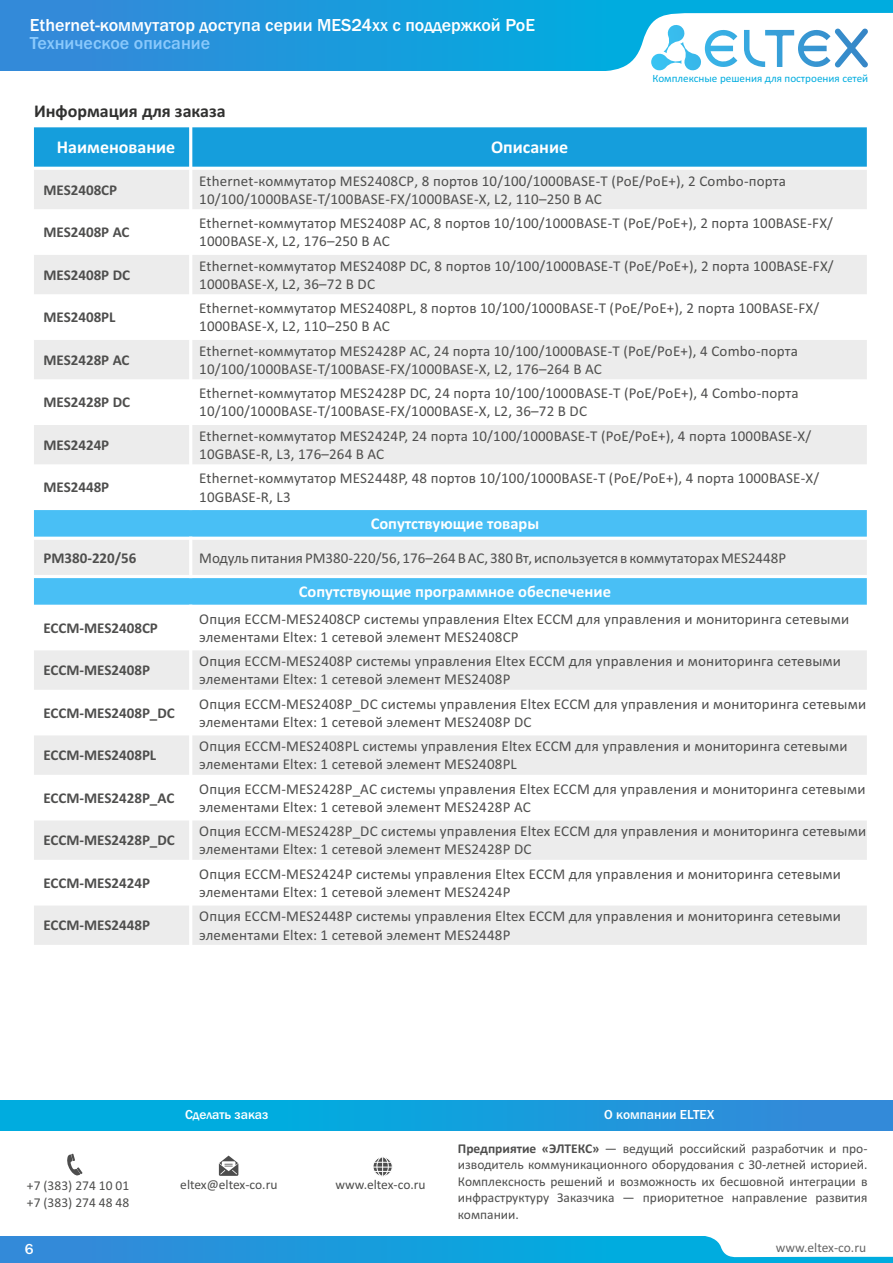
<style>
.page{position:relative;width:893px;height:1263px;background:#fff}
.page>*{position:absolute;margin:0;border:0;box-sizing:border-box;transform-origin:0 0}
.t1{font:500 18px "Franklin Gothic";color:#fff}
.t2{font:700 18px "Calibri";color:#fff}
.t3{font:500 18px "Franklin Gothic";color:#8ac9fc}
.t4{font:700 18px "Calibri";color:#313130}
.t5{font:700 16.5px "Calibri";color:#fff}
.t6{font:15px/18.3px "Calibri";letter-spacing:.01em;color:#4e4e4d}
.t7{font:700 15px "Calibri";color:#4e4e4d}
.t8{font:500 15px "Franklin Gothic";color:#fff}
.t9{font:13.5px/16.5px "Calibri";color:#4e4e4d;text-align:justify}
.t10{font:500 13.5px "Franklin Gothic";color:#fff}
.t11{font:13.5px "Calibri";color:#666}
.t12{font:11.1px "Calibri";color:#00acdf}
.s1{font-weight:700}
</style>
<div class="page">
<div style="left:0;top:0;width:893px;height:71px;background:linear-gradient(to right,#3489d9,#00b4e0)"></div>
<svg style="left:589px;top:13px;width:304px;height:58px"></svg>
<div style="left:0;top:1236px;width:893px;height:27px;background:linear-gradient(to right,#3489d9,#00b4e0)"></div>
<div style="left:0;top:1100px;width:893px;height:30px;background:linear-gradient(to right,#00b4e0,#3489d9)"></div>
<div style="left:33px;top:126px;width:158px;height:42px;background:#159edc"></div>
<div style="left:191px;top:126px;width:677px;height:42px;background:#159edc"></div>
<div style="left:33px;top:168px;width:158px;height:43px;background:#ececec"></div>
<div style="left:191px;top:168px;width:677px;height:43px;background:#ececec"></div>
<div style="left:33px;top:253px;width:158px;height:43px;background:#ececec"></div>
<div style="left:191px;top:253px;width:677px;height:43px;background:#ececec"></div>
<div style="left:33px;top:338px;width:158px;height:43px;background:#ececec"></div>
<div style="left:191px;top:338px;width:677px;height:43px;background:#ececec"></div>
<div style="left:33px;top:423px;width:158px;height:43px;background:#ececec"></div>
<div style="left:191px;top:423px;width:677px;height:43px;background:#ececec"></div>
<div style="left:33px;top:508px;width:835px;height:30px;background:#49bff5"></div>
<div style="left:33px;top:538px;width:158px;height:38px;background:#ececec"></div>
<div style="left:191px;top:538px;width:677px;height:38px;background:#ececec"></div>
<div style="left:33px;top:576px;width:835px;height:30px;background:#49bff5"></div>
<div style="left:33px;top:649px;width:158px;height:42px;background:#ececec"></div>
<div style="left:191px;top:649px;width:677px;height:42px;background:#ececec"></div>
<div style="left:33px;top:734px;width:158px;height:42px;background:#ececec"></div>
<div style="left:191px;top:734px;width:677px;height:42px;background:#ececec"></div>
<div style="left:33px;top:819px;width:158px;height:42px;background:#ececec"></div>
<div style="left:191px;top:819px;width:677px;height:42px;background:#ececec"></div>
<div style="left:33px;top:904px;width:158px;height:42px;background:#ececec"></div>
<div style="left:191px;top:904px;width:677px;height:42px;background:#ececec"></div>
<hr style="left:32px;top:124px;width:2px;height:824px;background:#fff">
<hr style="left:189px;top:605px;width:3px;height:343px;background:#fff">
<hr style="left:189px;top:537px;width:3px;height:41px;background:#fff">
<hr style="left:189px;top:124px;width:3px;height:386px;background:#fff">
<hr style="left:867px;top:124px;width:3px;height:824px;background:#fff">
<hr style="left:32px;top:945px;width:838px;height:3px;background:#fff">
<hr style="left:32px;top:902px;width:838px;height:3px;background:#fff">
<hr style="left:32px;top:860px;width:838px;height:3px;background:#fff">
<hr style="left:32px;top:817px;width:838px;height:3px;background:#fff">
<hr style="left:32px;top:775px;width:838px;height:3px;background:#fff">
<hr style="left:32px;top:732px;width:838px;height:3px;background:#fff">
<hr style="left:32px;top:690px;width:838px;height:3px;background:#fff">
<hr style="left:32px;top:647px;width:838px;height:3px;background:#fff">
<hr style="left:32px;top:605px;width:838px;height:3px;background:#fff">
<hr style="left:32px;top:575px;width:838px;height:3px;background:#fff">
<hr style="left:32px;top:537px;width:838px;height:3px;background:#fff">
<hr style="left:32px;top:507px;width:838px;height:3px;background:#fff">
<hr style="left:32px;top:464px;width:838px;height:3px;background:#fff">
<hr style="left:32px;top:422px;width:838px;height:3px;background:#fff">
<hr style="left:32px;top:379px;width:838px;height:3px;background:#fff">
<hr style="left:32px;top:337px;width:838px;height:3px;background:#fff">
<hr style="left:32px;top:294px;width:838px;height:3px;background:#fff">
<hr style="left:32px;top:252px;width:838px;height:3px;background:#fff">
<hr style="left:32px;top:209px;width:838px;height:3px;background:#fff">
<hr style="left:32px;top:167px;width:838px;height:3px;background:#fff">
<hr style="left:32px;top:124px;width:838px;height:3px;background:#fff">
<svg style="left:703px;top:1236px;width:190px;height:21px"></svg>
<svg style="left:219px;top:1155px;width:19px;height:21px"></svg>
<div style="left:373px;top:1156px;width:20px;height:21px;background:#fafafa;border:1px solid #fff;border-radius:50%"></div>
<div style="left:376px;top:1156px;width:13px;height:20px;background:#fefefe;border:1px solid #fff;border-radius:50%"></div>
<svg style="left:373px;top:1157px;width:19px;height:19px"></svg>
<svg style="left:67px;top:1154px;width:16px;height:22px"></svg>
<p class="t1" style="left:30px;top:19px;width:507px">Ethernet-коммутатор доступа серии MES24xx с поддержкой PoE</p>
<p class="t3" style="left:30px;top:36px;width:182px">Техническое описание</p>
<p class="t4" style="left:34px;top:104px;width:193px">Информация для заказа</p>
<p class="t12" style="left:652px;top:73px;width:217px">Комплексные решения для построения сетей</p>
<p class="t2" style="left:57px;top:140px;width:120px">Наименование</p>
<p class="t2" style="left:491px;top:140px;width:79px">Описание</p>
<p class="t7" style="left:44px;top:183px;width:75px">MES2408СP</p>
<p class="t6" style="left:199px;top:173px;width:588px">Ethernet-коммутатор MES2408CP, 8 портов 10/100/1000BASE-T (PoE/PoE+), 2 Combo-порта<br>10/100/1000BASE-T/100BASE-FX/1000BASE-X, L2, 110–250 В AC</p>
<p class="t7" style="left:44px;top:226px;width:88px">MES2408P AC</p>
<p class="t6" style="left:199px;top:215px;width:635px">Ethernet-коммутатор MES2408P AC, 8 портов 10/100/1000BASE-T (PoE/PoE+), 2 порта 100BASE-FX/<br>1000BASE-X, L2, 176–250 В AC</p>
<p class="t7" style="left:44px;top:268px;width:88px">MES2408P DC</p>
<p class="t6" style="left:199px;top:258px;width:636px">Ethernet-коммутатор MES2408P DC, 8 портов 10/100/1000BASE-T (PoE/PoE+), 2 порта 100BASE-FX/<br>1000BASE-X, L2, 36–72 В DC</p>
<p class="t7" style="left:44px;top:311px;width:74px">MES2408PL</p>
<p class="t6" style="left:199px;top:300px;width:621px">Ethernet-коммутатор MES2408PL, 8 портов 10/100/1000BASE-T (PoE/PoE+), 2 порта 100BASE-FX/<br>1000BASE-X, L2, 110–250 В AC</p>
<p class="t7" style="left:44px;top:353px;width:88px">MES2428P AC</p>
<p class="t6" style="left:199px;top:343px;width:600px">Ethernet-коммутатор MES2428P AC, 24 порта 10/100/1000BASE-T (PoE/PoE+), 4 Combo-порта<br>10/100/1000BASE-T/100BASE-FX/1000BASE-X, L2, 176–264 В AC</p>
<p class="t7" style="left:44px;top:396px;width:88px">MES2428P DC</p>
<p class="t6" style="left:199px;top:385px;width:601px">Ethernet-коммутатор MES2428P DC, 24 порта 10/100/1000BASE-T (PoE/PoE+), 4 Combo-порта<br>10/100/1000BASE-T/100BASE-FX/1000BASE-X, L2, 36–72 В DC</p>
<p class="t7" style="left:44px;top:439px;width:67px">MES2424P</p>
<p class="t6" style="left:199px;top:428px;width:614px">Ethernet-коммутатор MES2424P, 24 порта 10/100/1000BASE-T (PoE/PoE+), 4 порта 1000BASE-X/<br>10GBASE-R, L3, 176–264 В AC</p>
<p class="t7" style="left:44px;top:481px;width:67px">MES2448P</p>
<p class="t6" style="left:199px;top:470px;width:621px">Ethernet-коммутатор MES2448P, 48 портов 10/100/1000BASE-T (PoE/PoE+), 4 порта 1000BASE-X/<br>10GBASE-R, L3</p>
<p class="t5" style="left:371px;top:517px;width:170px">Сопутствующие товары</p>
<p class="t7" style="left:44px;top:551px;width:94px">PM380-220/56</p>
<p class="t6" style="left:199px;top:550px;width:588px">Модуль питания PM380-220/56, 176–264 В AC, 380 Вт, используется в коммутаторах MES2448P</p>
<p class="t5" style="left:299px;top:585px;width:314px">Сопутствующие программное обеспечение</p>
<p class="t7" style="left:44px;top:621px;width:116px">ECCM-MES2408CP</p>
<p class="t6" style="left:199px;top:611px;width:651px">Опция ECCM-MES2408CP системы управления Eltex ECCM для управления и мониторинга сетевыми элементами Eltex: 1 сетевой элемент MES2408CP</p>
<p class="t7" style="left:44px;top:664px;width:108px">ECCM-MES2408P</p>
<p class="t6" style="left:199px;top:653px;width:643px">Опция ECCM-MES2408P системы управления Eltex ECCM для управления и мониторинга сетевыми элементами Eltex: 1 сетевой элемент MES2408P</p>
<p class="t7" style="left:44px;top:706px;width:133px">ECCM-MES2408P_DC</p>
<p class="t6" style="left:199px;top:696px;width:668px">Опция ECCM-MES2408P_DC системы управления Eltex ECCM для управления и мониторинга сетевыми элементами Eltex: 1 сетевой элемент MES2408P DC</p>
<p class="t7" style="left:44px;top:749px;width:114px">ECCM-MES2408PL</p>
<p class="t6" style="left:199px;top:738px;width:650px">Опция ECCM-MES2408PL системы управления Eltex ECCM для управления и мониторинга сетевыми элементами Eltex: 1 сетевой элемент MES2408PL</p>
<p class="t7" style="left:44px;top:791px;width:132px">ECCM-MES2428P_AC</p>
<p class="t6" style="left:199px;top:781px;width:668px">Опция ECCM-MES2428P_AC системы управления Eltex ECCM для управления и мониторинга сетевыми элементами Eltex: 1 сетевой элемент MES2428P AC</p>
<p class="t7" style="left:44px;top:834px;width:133px">ECCM-MES2428P_DC</p>
<p class="t6" style="left:199px;top:823px;width:668px">Опция ECCM-MES2428P_DC системы управления Eltex ECCM для управления и мониторинга сетевыми элементами Eltex: 1 сетевой элемент MES2428P DC</p>
<p class="t7" style="left:44px;top:876px;width:108px">ECCM-MES2424P</p>
<p class="t6" style="left:199px;top:866px;width:643px">Опция ECCM-MES2424P системы управления Eltex ECCM для управления и мониторинга сетевыми элементами Eltex: 1 сетевой элемент MES2424P</p>
<p class="t7" style="left:44px;top:919px;width:108px">ECCM-MES2448P</p>
<p class="t6" style="left:199px;top:908px;width:643px">Опция ECCM-MES2448P системы управления Eltex ECCM для управления и мониторинга сетевыми элементами Eltex: 1 сетевой элемент MES2448P</p>
<p class="t10" style="left:185px;top:1109px;width:85px">Сделать заказ</p>
<p class="t10" style="left:604px;top:1110px;width:112px">О компании ELTEX</p>
<p class="t9" style="left:27px;top:1179px;width:104px">+7 (383) 274 10 01 +7 (383) 274 48 48</p>
<p class="t9" style="left:180px;top:1177px;width:99px">eltex@eltex-co.ru</p>
<p class="t9" style="left:335px;top:1177px;width:92px">www.eltex-co.ru</p>
<p class="t9" style="left:458px;top:1141px;width:411px"><span class="s1">Предприятие «ЭЛТЕКС»</span> — ведущий российский разработчик и про&shy;изводитель коммуникационного оборудования с 30-летней историей.<br>Комплексность решений и возможность их бесшовной интеграции в инфраструктуру Заказчика — приоритетное направление развития компании.</p>
<p class="t8" style="left:25px;top:1243px;width:10px">6</p>
<p class="t11" style="left:776px;top:1242px;width:92px">www.eltex-co.ru</p>
</div>
